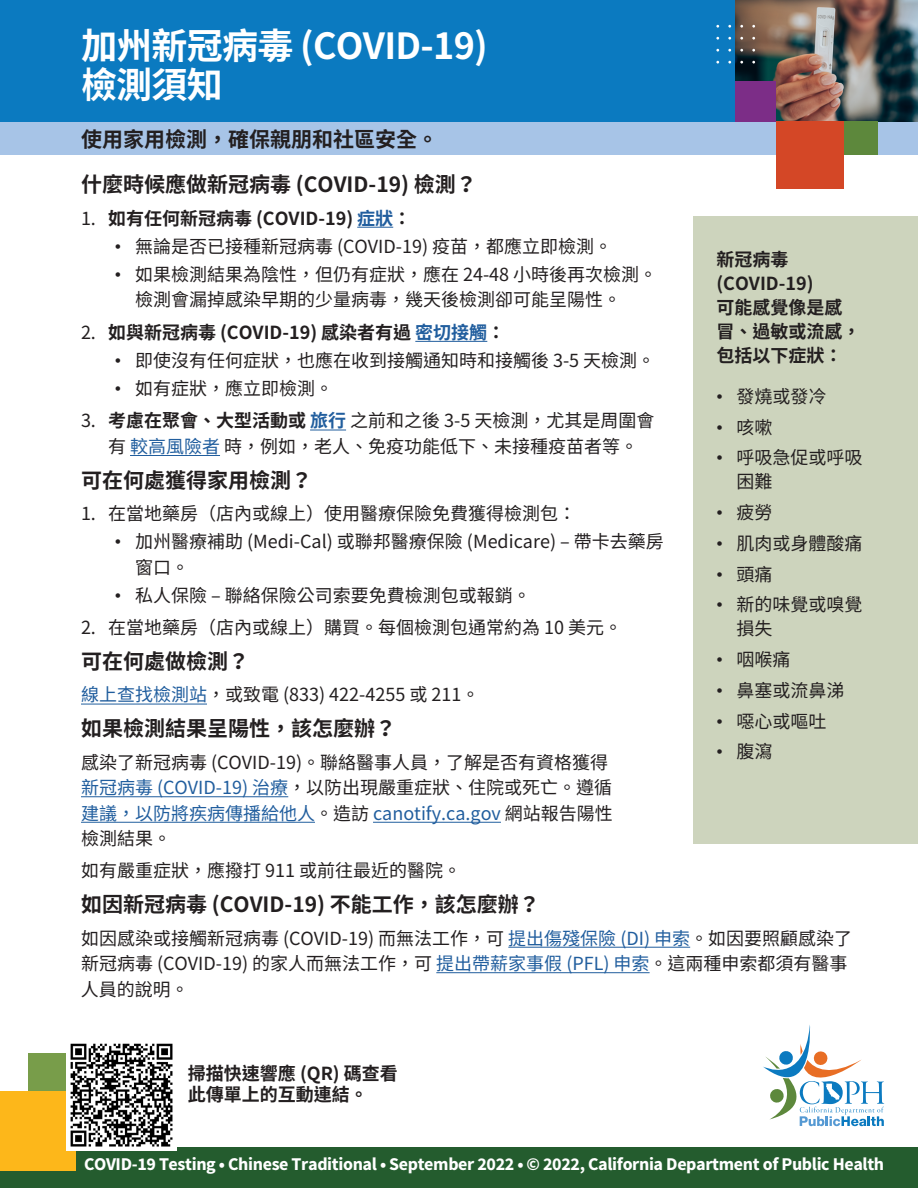
<style>
.page{position:relative;width:918px;height:1188px;background:#fff}
.page>*{position:absolute;margin:0;border:0;box-sizing:border-box;transform-origin:0 0}
.t1{font:700 36px/39px "Noto Sans CJ Ktc";letter-spacing:-.02em;color:#fff}
.t2{font:700 21px/45px "Noto Sans CJ Ktc";color:#231f20}
.t3{font:18px/25.5px "Noto Sans CJ Ktc";color:#231f20}
.t4{font:700 18px/24px "Noto Sans CJ Ktc";color:#231f20}
.t5{font:700 18px "Source Sans Pro";letter-spacing:-.02em;color:#fff}
.s1{font-weight:400}
.s2{color:#215e9e}
.s3{font-family:"Arial"}
.s4{font-weight:700}
.s5{font-weight:700;color:#215e9e}
</style>
<div class="page">
<div style="left:0;top:122px;width:918px;height:33px;background:#a7c4e7"></div>
<div style="left:0;top:0;width:918px;height:122px;background:#0b7ac0"></div>
<img style="left:736px;top:0;width:182px;height:122px">
<div style="left:776px;top:122px;width:68px;height:67px;background:#d44726"></div>
<div style="left:736px;top:81px;width:40px;height:41px;background:#7c2d87"></div>
<div style="left:29px;top:1053px;width:38px;height:38px;background:#789d4a"></div>
<div style="left:0;top:1148px;width:918px;height:40px;background:#245c2e"></div>
<div style="left:0;top:1091px;width:76px;height:80px;background:#fdb71a"></div>
<hr style="left:357px;top:227px;width:36px;height:1px;background:#215e9e">
<hr style="left:415px;top:341px;width:72px;height:1px;background:#215e9e">
<hr style="left:310px;top:430px;width:36px;height:1px;background:#215e9e">
<hr style="left:130px;top:455px;width:90px;height:1px;background:#215e9e">
<hr style="left:81px;top:704px;width:126px;height:1px;background:#215e9e">
<hr style="left:81px;top:796px;width:207px;height:1px;background:#215e9e">
<hr style="left:81px;top:822px;width:234px;height:1px;background:#215e9e">
<hr style="left:373px;top:822px;width:128px;height:1px;background:#215e9e">
<hr style="left:508px;top:947px;width:182px;height:1px;background:#215e9e">
<hr style="left:436px;top:972px;width:214px;height:1px;background:#215e9e">
<div style="left:844px;top:122px;width:34px;height:33px;background:#5d883c"></div>
<div style="left:693px;top:216px;width:225px;height:628px;background:#cdd4bd"></div>
<img style="left:67px;top:1043px;width:110px;height:107px">
<svg style="left:763px;top:1025px;width:121px;height:101px"></svg>
<h1 class="t1" style="left:81px;top:27px;width:408px">加州新冠病毒 (COVID-19)檢測須知</h1>
<p class="t2" style="left:81px;top:118px;width:397px">使用家用檢測，確保親朋和社區安全。<br>什麼時候應做新冠病毒 (COVID-19) 檢測？</p>
<p class="t4" style="left:81px;top:206px;width:332px"><span class="s1">1.</span> 如有任何新冠病毒 (COVID-19) <span class="s2">症狀</span>：</p>
<p class="t3" style="left:115px;top:234px;width:499px"><span class="s3">•</span> 無論是否已接種新冠病毒 (COVID-19) 疫苗，都應立即檢測。</p>
<p class="t3" style="left:135px;top:262px;width:524px;text-indent:-20px"><span class="s3">•</span> 如果檢測結果為陰性，但仍有症狀，應在 24-48 小時後再次檢測。檢測會漏掉感染早期的少量病毒，幾天後檢測卻可能呈陽性。</p>
<p class="t4" style="left:81px;top:320px;width:426px"><span class="s1">2.</span> 如與新冠病毒 (COVID-19) 感染者有過 <span class="s2">密切接觸</span>：</p>
<p class="t3" style="left:115px;top:348px;width:542px"><span class="s3">•</span> 即使沒有任何症狀，也應在收到接觸通知時和接觸後 3-5 天檢測。</p>
<p class="t3" style="left:115px;top:376px;width:220px"><span class="s3">•</span> 如有症狀，應立即檢測。</p>
<p class="t3" style="left:81px;top:408px;width:575px;text-align:center">3. <span class="s4">考慮在聚會、大型活動或</span> <span class="s5">旅行</span>之前和之後 3-5 天檢測，尤其是周圍會有<span class="s2">較高風險者</span>時，例如，老人、免疫功能低下、未接種疫苗者等。</p>
<p class="t2" style="left:81px;top:458px;width:232px">可在何處獲得家用檢測？</p>
<p class="t3" style="left:81px;top:501px;width:496px">1. 在當地藥房（店內或線上）使用醫療保險免費獲得檢測包：</p>
<p class="t3" style="left:135px;top:529px;width:530px;text-indent:-20px"><span class="s3">•</span> 加州醫療補助 (Medi-Cal) 或聯邦醫療保險 (Medicare) – 帶卡去藥房窗口。</p>
<p class="t3" style="left:115px;top:583px;width:417px"><span class="s3">•</span> 私人保險 – 聯絡保險公司索要免費檢測包或報銷。</p>
<p class="t3" style="left:81px;top:615px;width:543px">2. 在當地藥房（店內或線上）購買。每個檢測包通常約為 10 美元。</p>
<p class="t2" style="left:81px;top:639px;width:169px">可在何處做檢測？</p>
<p class="t3" style="left:81px;top:682px;width:400px"><span class="s2">線上查找檢測站</span>，或致電 (833) 422-4255 或 211。</p>
<p class="t2" style="left:81px;top:707px;width:316px">如果檢測結果呈陽性，該怎麼辦？</p>
<p class="t3" style="left:81px;top:750px;width:533px">感染了新冠病毒 (COVID-19)。聯絡醫事人員，了解是否有資格獲得<span class="s2">新冠病毒 (COVID-19) 治療</span>，以防出現嚴重症狀、住院或死亡。遵循<span class="s2">建議，以防將疾病傳播給他人</span>。造訪 <span class="s2">canotify.ca.gov</span> 網站報告陽性檢測結果。</p>
<p class="t3" style="left:81px;top:858px;width:382px">如有嚴重症狀，應撥打 911 或前往最近的醫院。</p>
<p class="t2" style="left:81px;top:883px;width:460px">如因新冠病毒 (COVID-19) 不能工作，該怎麼辦？</p>
<p class="t3" style="left:81px;top:926px;width:773px">如因感染或接觸新冠病毒 (COVID-19) 而無法工作，可<span class="s2">提出傷殘保險 (DI) 申索</span>。如因要照顧感染了新冠病毒 (COVID-19) 的家人而無法工作，可<span class="s2">提出帶薪家事假 (PFL) 申索</span>。這兩種申索都須有醫事人員的說明。</p>
<p class="t4" style="left:716px;top:248px;width:145px">新冠病毒(COVID-19)<br>可能感覺像是感冒、過敏或流感，包括以下症狀：</p>
<p class="t3" style="left:716px;top:384px;width:112px"><span class="s3">•</span> 發燒或發冷</p>
<p class="t3" style="left:716px;top:415px;width:58px"><span class="s3">•</span> 咳嗽</p>
<p class="t3" style="left:737px;top:446px;width:127px;line-height:24px;text-indent:-20px"><span class="s3">•</span> 呼吸急促或呼吸困難</p>
<p class="t3" style="left:716px;top:500px;width:58px"><span class="s3">•</span> 疲勞</p>
<p class="t3" style="left:716px;top:531px;width:148px"><span class="s3">•</span> 肌肉或身體酸痛</p>
<p class="t3" style="left:716px;top:562px;width:58px"><span class="s3">•</span> 頭痛</p>
<p class="t3" style="left:737px;top:593px;width:127px;line-height:24px;text-indent:-20px"><span class="s3">•</span> 新的味覺或嗅覺損失</p>
<p class="t3" style="left:716px;top:647px;width:76px"><span class="s3">•</span> 咽喉痛</p>
<p class="t3" style="left:716px;top:678px;width:130px"><span class="s3">•</span> 鼻塞或流鼻涕</p>
<p class="t3" style="left:716px;top:709px;width:112px"><span class="s3">•</span> 噁心或嘔吐</p>
<p class="t3" style="left:716px;top:740px;width:58px"><span class="s3">•</span> 腹瀉</p>
<p class="t4" style="left:188px;top:1063px;width:211px;line-height:21px">掃描快速響應 (QR) 碼查看此傳單上的互動連結。</p>
<p class="t5" style="left:84px;top:1152px;width:802px">COVID-19 Testing • Chinese Traditional • September 2022 • © 2022, California Department of Public Health</p>
</div>
